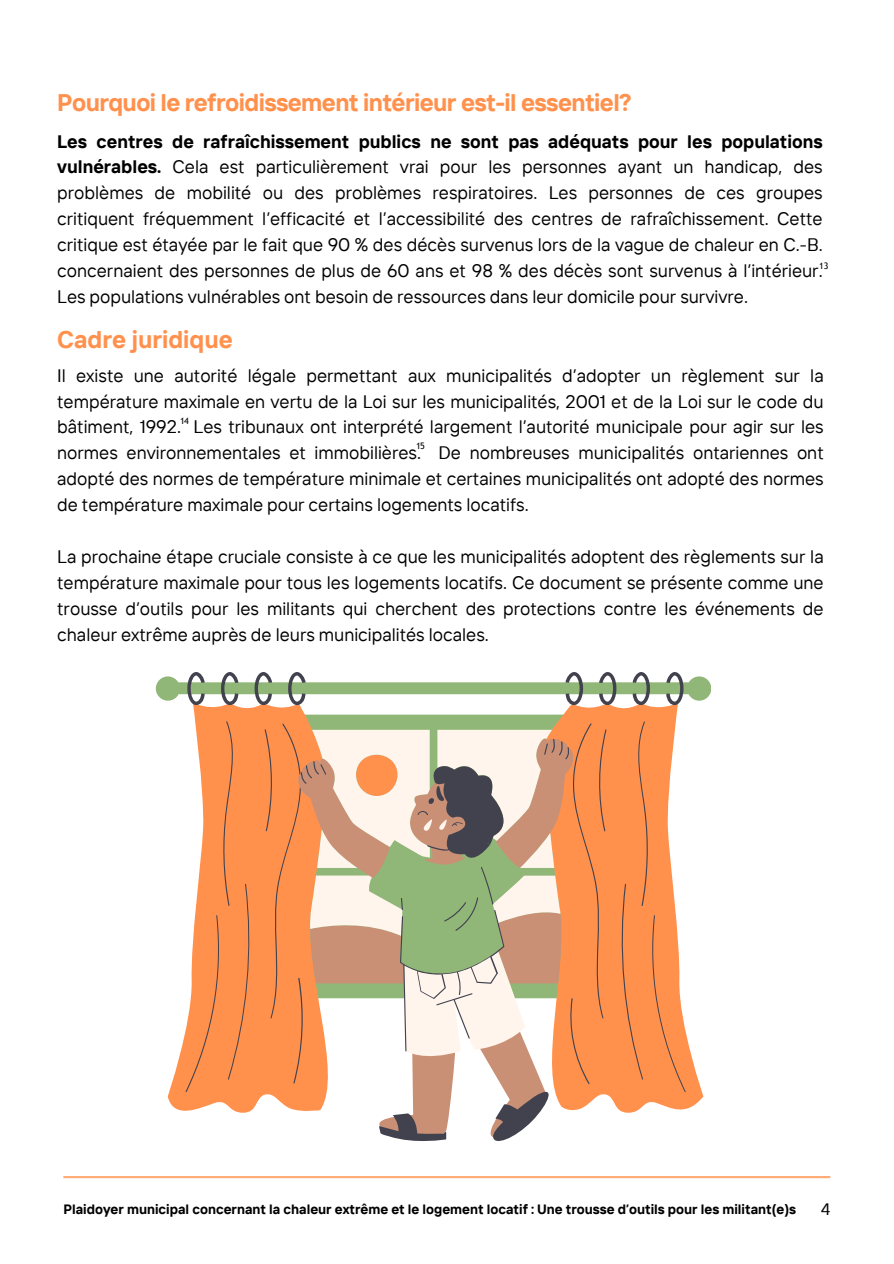
<style>
.page{position:relative;width:894px;height:1264px;background:#fff}
.page>*{position:absolute;margin:0;border:0;box-sizing:border-box;transform-origin:0 0}
.t1{font:700 24px "TT Interphases";letter-spacing:-.025em;color:#ff914d}
.t2{font:700 24px "TT Interphases";color:#ff914d}
.t3{font:18px/25.8px "TT Interphases";color:#000;text-align:justify}
.t4{font:16.5px "TT Interphases";color:#000}
.t5{font:700 13.5px "TT Interphases";color:#000}
.t6{font:9px "Trebuchet MS";color:#000}
.s1{font-weight:700}
</style>
<div class="page">
<hr style="left:63px;top:1175px;width:767px;height:3px;background:#ff914d">
<svg style="left:156px;top:676px;width:554px;height:25px"></svg>
<svg style="left:168px;top:1029px;width:535px;height:82px"></svg>
<svg style="left:185px;top:672px;width:500px;height:469px"></svg>
<h2 class="t1" style="left:57px;top:87px;width:576px">Pourquoi le refroidissement intérieur est-il essentiel?</h2>
<h1 class="t3" style="left:57px;top:128px;width:766px"><span class="s1">Les centres de rafraîchissement publics ne sont pas adéquats pour les populations vulnérables.</span> Cela est particulièrement vrai pour les personnes ayant un handicap, des problèmes de mobilité ou des problèmes respiratoires. Les personnes de ces groupes critiquent fréquemment l’efficacité et l’accessibilité des centres de rafraîchissement. Cette critique est étayée par le fait que 90 % des décès survenus lors de la vague de chaleur en C.-B. concernaient des personnes de plus de 60 ans et 98 % des décès sont survenus à l’intérieur.<br>Les populations vulnérables ont besoin de ressources dans leur domicile pour survivre.</h1>
<p class="t6" style="left:818px;top:260px;width:11px">13</p>
<h2 class="t2" style="left:57px;top:324px;width:177px">Cadre juridique</h2>
<p class="t3" style="left:57px;top:362px;width:767px">Il existe une autorité légale permettant aux municipalités d’adopter un règlement sur la température maximale en vertu de la Loi sur les municipalités, 2001 et de la Loi sur le code du bâtiment, 1992. Les tribunaux ont interprété largement l’autorité municipale pour agir sur les normes environnementales et immobilières. De nombreuses municipalités ontariennes ont adopté des normes de température minimale et certaines municipalités ont adopté des normes de température maximale pour certains logements locatifs.</p>
<h1 class="t3" style="left:57px;top:543px;width:767px">La prochaine étape cruciale consiste à ce que les municipalités adoptent des règlements sur la température maximale pour tous les logements locatifs. Ce document se présente comme une trousse d’outils pour les militants qui cherchent des protections contre les événements de chaleur extrême auprès de leurs municipalités locales.</h1>
<p class="t6" style="left:180px;top:415px;width:10px">14</p>
<p class="t6" style="left:416px;top:440px;width:10px">15</p>
<p class="t5" style="left:63px;top:1200px;width:734px">Plaidoyer municipal concernant la chaleur extrême et le logement locatif : Une trousse d’outils pour les militant(e)s</p>
<h2 class="t4" style="left:820px;top:1198px;width:11px">4</h2>
</div>
